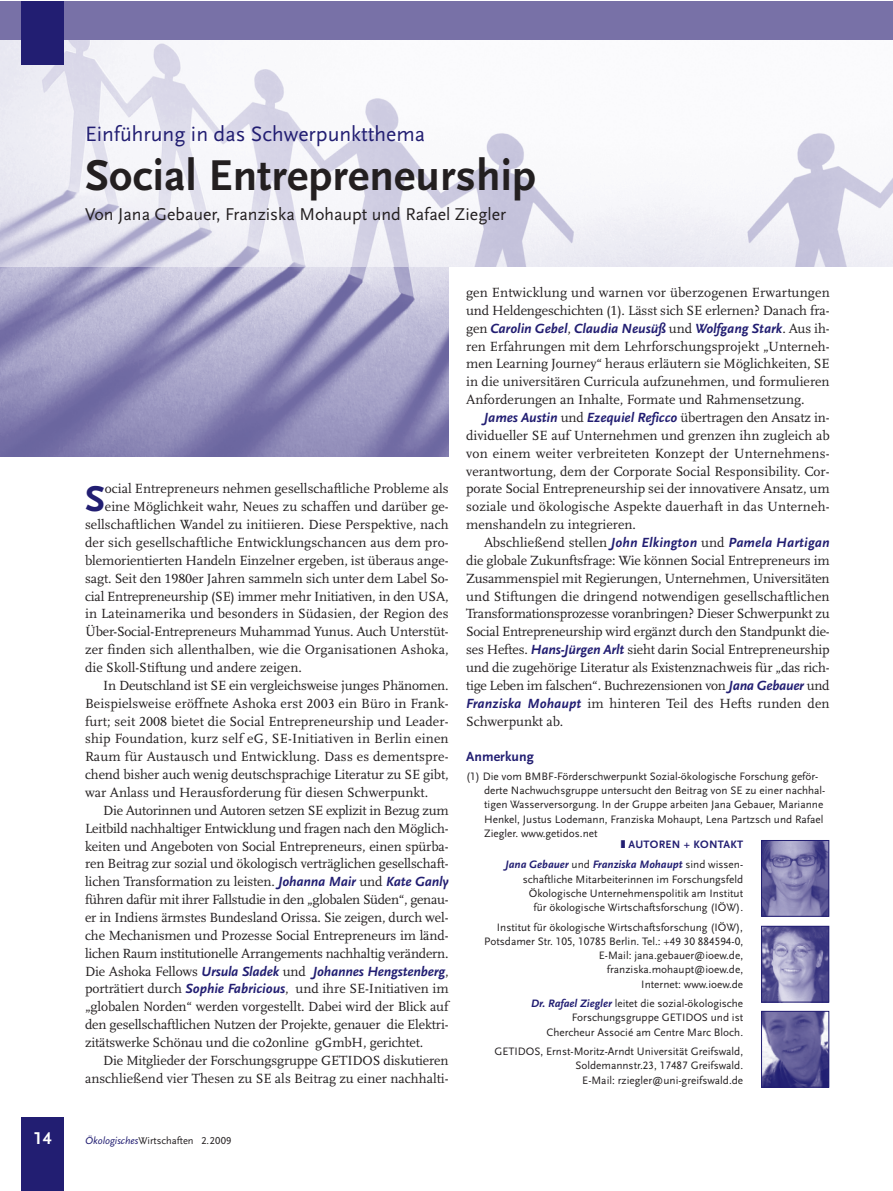
<style>
.page{position:relative;width:893px;height:1191px;background:#fff}
.page>*{position:absolute;margin:0;border:0;box-sizing:border-box;transform-origin:0 0}
.t1{font:700 45px "Scala Sans LF";letter-spacing:.005em;color:#231f20}
.t2{font:700 37.5px "Scala Sans LF";color:#221e72}
.t3{font:21.75px "Scala Sans LF";color:#221e72}
.t4{font:17.85px "Scala Sans LF";color:#231f20}
.t5{font:700 17.85px "Scala Sans LF";color:#fff}
.t6{font:13.8px/17.9px "Scala LF";letter-spacing:-.005em;color:#231f20;text-align:justify}
.t7{font:italic 700 13.8px "Scala Sans LF";color:#221e72}
.t8{font:13.8px "Scala LF";letter-spacing:.015em;color:#231f20}
.t9{font:700 13.8px "Scala Sans LF";letter-spacing:.005em;color:#221e72}
.t10{font:11.25px/14.2px "Scala Sans LF";color:#231f20;text-align:right}
.t11{font:italic 700 11.25px/20px "Scala Sans LF";color:#221e72;text-align:right}
.t12{font:10.5px "Scala Sans LF";color:#231f20}
.s1{font-family:"Scala Sans LF";font-weight:700;font-style:italic;color:#221e72}
.s2{font-family:"Scala LF";font-weight:400;font-style:normal;color:#231f20}
.s3{font-style:normal}
.s4{font-weight:400;font-style:normal;color:#231f20}
.s5{font-weight:700;font-style:italic;color:#221e72}
.s6{font-style:italic;color:#221e72}
</style>
<div class="page">
<img style="left:0;top:39px;width:893px;height:228px">
<div style="left:21px;top:1117px;width:43px;height:74px;background:#221e72"></div>
<div style="left:0;top:1px;width:893px;height:38px;background:#7871a7"></div>
<div style="left:21px;top:1px;width:43px;height:64px;background:#221e72"></div>
<img style="left:0;top:267px;width:448px;height:189px">
<img style="left:763px;top:842px;width:64px;height:72px">
<div style="left:761px;top:840px;width:68px;height:76px;border:1px solid #221e72"></div>
<img style="left:763px;top:928px;width:64px;height:72px">
<div style="left:761px;top:926px;width:68px;height:76px;border:1px solid #221e72"></div>
<img style="left:763px;top:1013px;width:64px;height:72px">
<div style="left:761px;top:1011px;width:68px;height:76px;border:1px solid #221e72"></div>
<h3 class="t3" style="left:85px;top:125px;width:342px">Einführung in das Schwerpunktthema</h3>
<h1 class="t1" style="left:85px;top:158px;width:453px">Social Entrepreneurship</h1>
<p class="t4" style="left:85px;top:207px;width:422px">Von Jana Gebauer, Franziska Mohaupt und Rafael Ziegler</p>
<h2 class="t2" style="left:85px;top:484px;width:21px">S</h2>
<p class="t6" style="left:105px;top:481px;width:345px">ocial Entrepreneurs nehmen gesellschaftliche Probleme als</p>
<p class="t6" style="left:105px;top:499px;width:345px">eine Möglichkeit wahr, Neues zu schaffen und darüber ge-</p>
<p class="t6" style="left:85px;top:517px;width:365px">sellschaftlichen Wandel zu initiieren. Diese Perspektive, nach</p>
<p class="t6" style="left:85px;top:535px;width:365px">der sich gesellschaftliche Entwicklungschancen aus dem pro-</p>
<p class="t6" style="left:85px;top:552px;width:365px">blemorientierten Handeln Einzelner ergeben, ist überaus ange-</p>
<p class="t6" style="left:85px;top:570px;width:365px">sagt. Seit den 1980er Jahren sammeln sich unter dem Label So-</p>
<p class="t6" style="left:85px;top:588px;width:365px">cial Entrepreneurship (SE) immer mehr Initiativen, in den USA,</p>
<p class="t6" style="left:85px;top:606px;width:365px">in Lateinamerika und besonders in Südasien, der Region des</p>
<p class="t6" style="left:85px;top:624px;width:365px">Über-Social-Entrepreneurs Muhammad Yunus. Auch Unterstüt-</p>
<p class="t6" style="left:85px;top:642px;width:365px">zer finden sich allenthalben, wie die Organisationen Ashoka,</p>
<p class="t6" style="left:85px;top:659px;width:218px">die Skoll-Stiftung und andere zeigen.</p>
<p class="t6" style="left:103px;top:677px;width:347px">In Deutschland ist SE ein vergleichsweise junges Phänomen.</p>
<p class="t6" style="left:85px;top:695px;width:365px">Beispielsweise eröffnete Ashoka erst 2003 ein Büro in Frank-</p>
<p class="t6" style="left:85px;top:713px;width:365px">furt; seit 2008 bietet die Social Entrepreneurship und Leader-</p>
<p class="t8" style="left:85px;top:733px;width:365px">ship Foundation, kurz self eG, SE-Initiativen in Berlin einen</p>
<p class="t8" style="left:85px;top:751px;width:365px">Raum für Austausch und Entwicklung. Dass es dementspre-</p>
<p class="t6" style="left:85px;top:767px;width:365px">chend bisher auch wenig deutschsprachige Literatur zu SE gibt,</p>
<p class="t6" style="left:85px;top:784px;width:345px">war Anlass und Herausforderung für diesen Schwerpunkt.</p>
<p class="t6" style="left:103px;top:802px;width:347px">Die Autorinnen und Autoren setzen SE explizit in Bezug zum</p>
<p class="t6" style="left:85px;top:820px;width:365px">Leitbild nachhaltiger Entwicklung und fragen nach den Möglich-</p>
<p class="t6" style="left:85px;top:838px;width:365px">keiten und Angeboten von Social Entrepreneurs, einen spürba-</p>
<p class="t6" style="left:85px;top:856px;width:365px">ren Beitrag zur sozial und ökologisch verträglichen gesellschaft-</p>
<p class="t6" style="left:85px;top:874px;width:365px">lichen Transformation zu leisten. <span class="s1">Johanna Mair</span> und <span class="s1">Kate Ganly</span></p>
<p class="t6" style="left:85px;top:892px;width:365px">führen dafür mit ihrer Fallstudie in den „globalen Süden“, genau-</p>
<p class="t6" style="left:85px;top:909px;width:365px">er in Indiens ärmstes Bundesland Orissa. Sie zeigen, durch wel-</p>
<p class="t6" style="left:85px;top:927px;width:365px">che Mechanismen und Prozesse Social Entrepreneurs im länd-</p>
<p class="t6" style="left:85px;top:945px;width:365px">lichen Raum institutionelle Arrangements nachhaltig verändern.</p>
<p class="t7" style="left:85px;top:965px;width:365px"><span class="s2">Die Ashoka Fellows</span> Ursula Sladek <span class="s2">und</span> Johannes Hengstenberg<span class="s2">,</span></p>
<p class="t6" style="left:85px;top:981px;width:365px">porträtiert durch <span class="s1">Sophie Fabricious</span>, und ihre SE-Initiativen im „globalen Norden“ werden vorgestellt. Dabei wird der Blick auf den gesellschaftlichen Nutzen der Projekte, genauer die Elektri&shy;zitätswerke Schönau und die co2online gGmbH, gerichtet.</p>
<p class="t6" style="left:85px;top:1052px;width:365px;text-align:right">Die Mitglieder der Forschungsgruppe GETIDOS diskutieren anschließend vier Thesen zu SE als Beitrag zu einer nachhalti-</p>
<p class="t6" style="left:466px;top:285px;width:365px">gen Entwicklung und warnen vor überzogenen Erwartungen und Heldengeschichten (1). Lässt sich SE erlernen? Danach fra-</p>
<p class="t7" style="left:466px;top:323px;width:365px"><span class="s2">gen</span> Carolin Gebel<span class="s2">,</span> Claudia Neusüß <span class="s2">und</span> Wolfgang Stark<span class="s2">. Aus ih-</span></p>
<p class="t6" style="left:466px;top:338px;width:365px">ren Erfahrungen mit dem Lehrforschungsprojekt „Unterneh&shy;men Learning Journey“ heraus erläutern sie Möglichkeiten, SE in die universitären Curricula aufzunehmen, und formulieren Anforderungen an Inhalte, Formate und Rahmensetzung.</p>
<p class="t7" style="left:484px;top:412px;width:347px">James Austin <span class="s2">und</span> Ezequiel Reficco <span class="s2">übertragen den Ansatz in-</span></p>
<p class="t6" style="left:466px;top:427px;width:365px">dividueller SE auf Unternehmen und grenzen ihn zugleich ab von einem weiter verbreiteten Konzept der Unternehmens&shy;verantwortung, dem der Corporate Social Responsibility. Cor&shy;porate Social Entrepreneurship sei der innovativere Ansatz, um soziale und ökologische Aspekte dauerhaft in das Unterneh&shy;menshandeln zu integrieren.</p>
<p class="t7" style="left:484px;top:537px;width:347px"><span class="s2">Abschließend stellen</span> John Elkington <span class="s2">und</span> Pamela Hartigan</p>
<p class="t6" style="left:466px;top:552px;width:365px">die globale Zukunftsfrage: Wie können Social Entrepreneurs im Zusammenspiel mit Regierungen, Unternehmen, Universitäten und Stiftungen die dringend notwendigen gesellschaftlichen Transformationsprozesse voranbringen? Dieser Schwerpunkt zu Social Entrepreneurship wird ergänzt durch den Standpunkt die&shy;ses Heftes. <span class="s1">Hans-Jürgen Arlt</span> sieht darin Social Entrepreneurship und die zugehörige Literatur als Existenznachweis für „das rich&shy;tige Leben im falschen“. Buchrezensionen von <span class="s1">Jana Gebauer</span> und <span class="s1">Franziska Mohaupt</span> im hinteren Teil des Hefts runden den Schwerpunkt ab.</p>
<p class="t9" style="left:466px;top:751px;width:69px">Anmerkung</p>
<p class="t10" style="left:484px;top:770px;width:343px;text-align:left;text-indent:-18px">(1) Die vom BMBF-Förderschwerpunkt Sozial-ökologische Forschung geför&shy;derte Nachwuchsgruppe untersucht den Beitrag von SE zu einer nachhal&shy;tigen Wasserversorgung. In der Gruppe arbeiten Jana Gebauer, Marianne Henkel, Justus Lodemann, Franziska Mohaupt, Lena Partzsch und Rafael Ziegler. www.getidos.net</p>
<p class="t11" style="left:505px;top:835px;width:239px">❚ <span class="s3">AUTOREN + KONTAKT<br></span>Jana Gebauer <span class="s4">und</span> Franziska Mohaupt <span class="s4">sind wissen-</span></p>
<p class="t10" style="left:523px;top:872px;width:222px">schaftliche Mitarbeiterinnen im Forschungsfeld<br>Ökologische Unternehmenspolitik am Institut für ökologische Wirtschaftsforschung (IÖW).</p>
<p class="t10" style="left:484px;top:920px;width:260px">Institut für ökologische Wirtschaftsforschung (IÖW), Potsdamer Str. 105, 10785 Berlin. Tel.: +49 30 884594-0, E-Mail: jana.gebauer@ioew.de, franziska.mohaupt@ioew.de,<br>Internet: www.ioew.de</p>
<p class="t10" style="left:531px;top:997px;width:213px"><span class="s5">Dr. Rafael Ziegler</span> leitet die sozial-ökologische<br>Forschungsgruppe GETIDOS und ist<br>Chercheur Associé am Centre Marc Bloch.</p>
<p class="t10" style="left:494px;top:1045px;width:250px">GETIDOS, Ernst-Moritz-Arndt Universität Greifswald,<br>Soldemannstr.23, 17487 Greifswald.<br>E-Mail: rziegler@uni-greifswald.de</p>
<p class="t5" style="left:33px;top:1131px;width:20px">14</p>
<p class="t12" style="left:85px;top:1136px;width:148px"><span class="s6">Ökologisches</span>Wirtschaften 2.2009</p>
</div>
